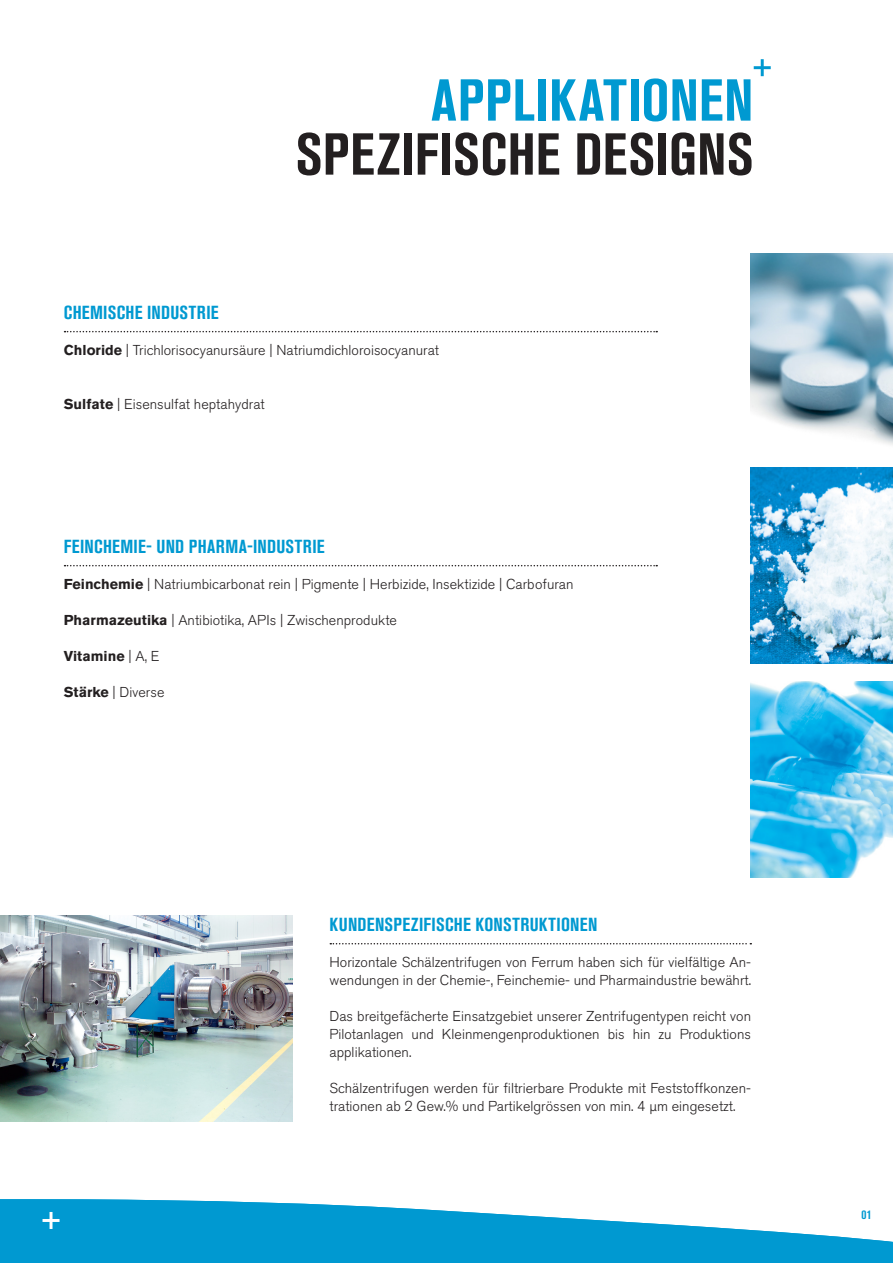
<style>
.page{position:relative;width:893px;height:1263px;background:#fff}
.page>*{position:absolute;margin:0;border:0;box-sizing:border-box;transform-origin:0 0}
.t1{font:700 condensed 58.5px "Akzidenz Grotesk Pro";letter-spacing:.005em;color:#231f20}
.t2{font:700 condensed 58.5px "Akzidenz Grotesk Pro";letter-spacing:.01em;color:#0099d1}
.t3{font:700 condensed 18.75px "Akzidenz Grotesk Pro";letter-spacing:.015em;color:#0099d1}
.t4{font:300 14.25px/18px "Akzidenz Grotesk Pro";letter-spacing:.005em;color:#231f20}
.t5{font:700 14.25px "Akzidenz Grotesk Pro";letter-spacing:.005em;color:#231f20}
.t6{font:700 condensed 12.75px "Akzidenz Grotesk Pro";color:#0099d1}
.s1{font-weight:700}
.s2{font-weight:300}
</style>
<div class="page">
<img style="left:0;top:916px;width:292px;height:206px">
<img style="left:751px;top:254px;width:142px;height:191px">
<img style="left:751px;top:681px;width:142px;height:196px">
<img style="left:751px;top:468px;width:142px;height:195px">
<svg style="left:754px;top:59px;width:17px;height:17px"></svg>
<svg style="left:330px;top:943px;width:421px;height:1px"></svg>
<svg style="left:65px;top:331px;width:592px;height:1px"></svg>
<svg style="left:65px;top:565px;width:592px;height:1px"></svg>
<svg style="left:0;top:1199px;width:893px;height:64px;fill:#0099d1"></svg>
<svg style="left:43px;top:1212px;width:17px;height:17px"></svg>
<h1 class="t2" style="left:431px;top:62px;width:324px">APPLIKATIONEN</h1>
<h1 class="t1" style="left:296px;top:116px;width:459px">SPEZIFISCHE DESIGNS</h1>
<h2 class="t3" style="left:64px;top:300px;width:156px">CHEMISCHE INDUSTRIE</h2>
<p class="t4" style="left:64px;top:341px;width:377px"><span class="s1">Chloride</span> | Trichlorisocyanursäure | Natriumdichloroisocyanurat</p>
<p class="t4" style="left:64px;top:395px;width:202px"><span class="s1">Sulfate</span> | Eisensulfat heptahydrat</p>
<h2 class="t3" style="left:64px;top:534px;width:262px">FEINCHEMIE- UND PHARMA-INDUSTRIE</h2>
<p class="t4" style="left:64px;top:575px;width:511px"><span class="s1">Feinchemie</span> | Natriumbicarbonat rein | Pigmente | Herbizide, Insektizide | Carbofuran</p>
<p class="t4" style="left:64px;top:611px;width:335px"><span class="s1">Pharmazeutika</span> | Antibiotika, APIs | Zwischenprodukte</p>
<p class="t5" style="left:64px;top:646px;width:97px">Vitamine <span class="s2">| A, E</span></p>
<p class="t4" style="left:64px;top:683px;width:102px"><span class="s1">Stärke</span> | Diverse</p>
<h2 class="t3" style="left:330px;top:912px;width:269px">KUNDENSPEZIFISCHE KONSTRUKTIONEN</h2>
<p class="t4" style="left:330px;top:953px;width:423px">Horizontale Schälzentrifugen von Ferrum haben sich für vielfältige An&shy;wendungen in der Chemie-, Feinchemie- und Pharmaindustrie bewährt.</p>
<p class="t4" style="left:330px;top:1007px;width:423px;text-align:justify">Das breitgefächerte Einsatzgebiet unserer Zentrifugentypen reicht von Pilotanlagen und Kleinmengenproduktionen bis hin zu Produktions applikationen.</p>
<p class="t4" style="left:330px;top:1079px;width:423px">Schälzentrifugen werden für filtrierbare Produkte mit Feststoffkonzen&shy;trationen ab 2 Gew.% und Partikelgrössen von min. 4 μm eingesetzt.</p>
<p class="t6" style="left:861px;top:1206px;width:12px">01</p>
</div>
